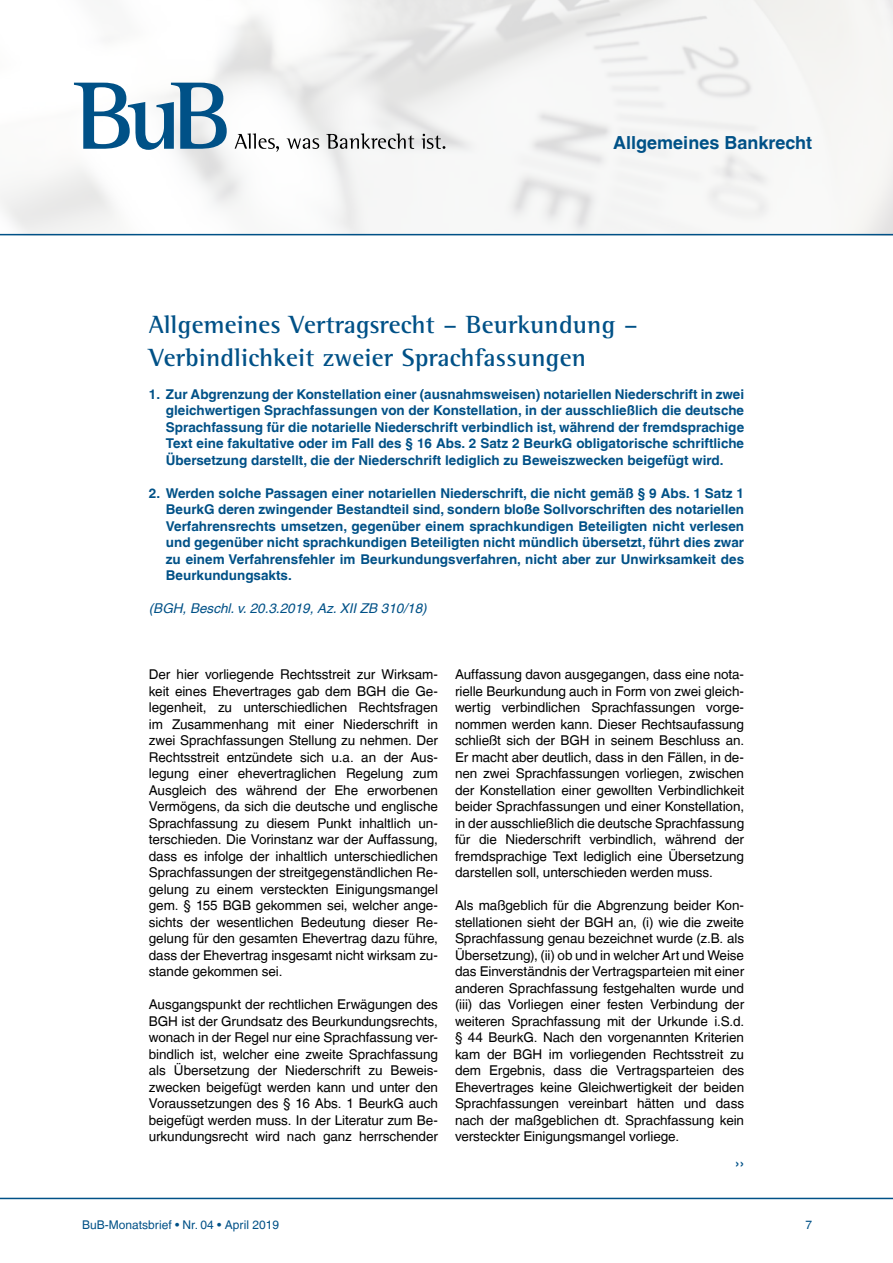
<style>
.page{position:relative;width:893px;height:1263px;background:#fff}
.page>*{position:absolute;margin:0;border:0;box-sizing:border-box;transform-origin:0 0}
.t1{font:700 25.5px/33px "Rotis Semi Serif Pro";letter-spacing:.01em;color:#005187}
.t2{font:700 18px "Helvetica LT";color:#005187}
.t3{font:13.5px/16.5px "Helvetica LT";letter-spacing:-.005em;color:#000;text-align:justify}
.t4{font:700 13.5px/16.5px "Helvetica LT";color:#005187;text-align:justify}
.t5{font:italic 13.5px "Helvetica LT";color:#005187}
.t6{font:12px "Helvetica LT";color:#005187}
</style>
<div class="page">
<svg style="left:74px;top:83px;width:153px;height:67px"></svg>
<svg style="left:235px;top:133px;width:44px;height:19px"></svg>
<svg style="left:287px;top:138px;width:32px;height:11px"></svg>
<svg style="left:326px;top:133px;width:88px;height:16px"></svg>
<svg style="left:421px;top:134px;width:24px;height:15px"></svg>
<hr style="left:0;top:234px;width:893px;height:1px;background:#005187">
<hr style="left:0;top:1198px;width:893px;height:1px;background:#005187">
<h2 class="t2" style="left:613px;top:132px;width:201px">Allgemeines Bankrecht</h2>
<h1 class="t1" style="left:149px;top:308px;width:491px">Allgemeines Vertragsrecht – Beurkundung –<br>Verbindlichkeit zweier Sprachfassungen</h1>
<p class="t4" style="left:166px;top:386px;width:580px;text-indent:-17px">1. Zur Abgrenzung der Konstellation einer (ausnahmsweisen) notariellen Niederschrift in zwei gleichwertigen Sprachfassungen von der Konstellation, in der ausschließlich die deutsche Sprachfassung für die notarielle Niederschrift verbindlich ist, während der fremdsprachige Text eine fakultative oder im Fall des § 16 Abs. 2 Satz 2 BeurkG obligatorische schriftliche Übersetzung darstellt, die der Niederschrift lediglich zu Beweiszwecken beigefügt wird.</p>
<p class="t4" style="left:166px;top:485px;width:580px;text-indent:-17px">2. Werden solche Passagen einer notariellen Niederschrift, die nicht gemäß § 9 Abs. 1 Satz 1<br>BeurkG deren zwingender Bestandteil sind, sondern bloße Sollvorschriften des notariellen Verfahrensrechts umsetzen, gegenüber einem sprachkundigen Beteiligten nicht verlesen und gegenüber nicht sprachkundigen Beteiligten nicht mündlich übersetzt, führt dies zwar zu einem Verfahrensfehler im Beurkundungsverfahren, nicht aber zur Unwirksamkeit des Beurkundungsakts.</p>
<p class="t5" style="left:149px;top:601px;width:279px">(BGH, Beschl. v. 20.3.2019, Az. XII ZB 310/18)</p>
<p class="t3" style="left:149px;top:666px;width:291px">Der hier vorliegende Rechtsstreit zur Wirksam&shy;keit eines Ehevertrages gab dem BGH die Ge&shy;legenheit, zu unterschiedlichen Rechtsfragen im Zusammenhang mit einer Niederschrift in zwei Sprachfassungen Stellung zu nehmen. Der Rechtsstreit entzündete sich u.a. an der Aus&shy;legung einer ehevertraglichen Regelung zum Ausgleich des während der Ehe erworbenen Vermögens, da sich die deutsche und englische Sprachfassung zu diesem Punkt inhaltlich un&shy;terschieden. Die Vorinstanz war der Auffassung, dass es infolge der inhaltlich unterschiedlichen Sprachfassungen der streitgegenständlichen Re&shy;gelung zu einem versteckten Einigungsmangel gem. § 155 BGB gekommen sei, welcher ange&shy;sichts der wesentlichen Bedeutung dieser Re&shy;gelung für den gesamten Ehevertrag dazu führe, dass der Ehevertrag insgesamt nicht wirksam zu&shy;stande gekommen sei.</p>
<p class="t3" style="left:149px;top:996px;width:291px">Ausgangspunkt der rechtlichen Erwägungen des BGH ist der Grundsatz des Beurkundungsrechts, wonach in der Regel nur eine Sprachfassung ver&shy;bindlich ist, welcher eine zweite Sprachfassung als Übersetzung der Niederschrift zu Beweis&shy;zwecken beigefügt werden kann und unter den Voraussetzungen des § 16 Abs. 1 BeurkG auch beigefügt werden muss. In der Literatur zum Be&shy;urkundungsrecht wird nach ganz herrschender</p>
<p class="t3" style="left:455px;top:666px;width:291px">Auffassung davon ausgegangen, dass eine nota&shy;rielle Beurkundung auch in Form von zwei gleich&shy;wertig verbindlichen Sprachfassungen vorge&shy;nommen werden kann. Dieser Rechtsaufassung schließt sich der BGH in seinem Beschluss an.<br>Er macht aber deutlich, dass in den Fällen, in de&shy;nen zwei Sprachfassungen vorliegen, zwischen der Konstellation einer gewollten Verbindlichkeit beider Sprachfassungen und einer Konstellation, in der ausschließlich die deutsche Sprachfassung für die Niederschrift verbindlich, während der fremdsprachige Text lediglich eine Übersetzung darstellen soll, unterschieden werden muss.</p>
<p class="t3" style="left:455px;top:897px;width:291px">Als maßgeblich für die Abgrenzung beider Kon&shy;stellationen sieht der BGH an, (i) wie die zweite Sprachfassung genau bezeichnet wurde (z.B. als Übersetzung), (ii) ob und in welcher Art und Weise das Einverständnis der Vertragsparteien mit einer anderen Sprachfassung festgehalten wurde und (iii) das Vorliegen einer festen Verbindung der weiteren Sprachfassung mit der Urkunde i.S.d. § 44 BeurkG. Nach den vorgenannten Kriterien kam der BGH im vorliegenden Rechtsstreit zu dem Ergebnis, dass die Vertragsparteien des Ehevertrages keine Gleichwertigkeit der beiden Sprachfassungen vereinbart hätten und dass nach der maßgeblichen dt. Sprachfassung kein versteckter Einigungsmangel vorliege.</p>
<p class="t4" style="left:735px;top:1155px;width:10px">››</p>
<p class="t6" style="left:82px;top:1218px;width:198px">BuB-Monatsbrief • Nr. 04 • April 2019</p>
<p class="t6" style="left:805px;top:1218px;width:8px">7</p>
</div>
